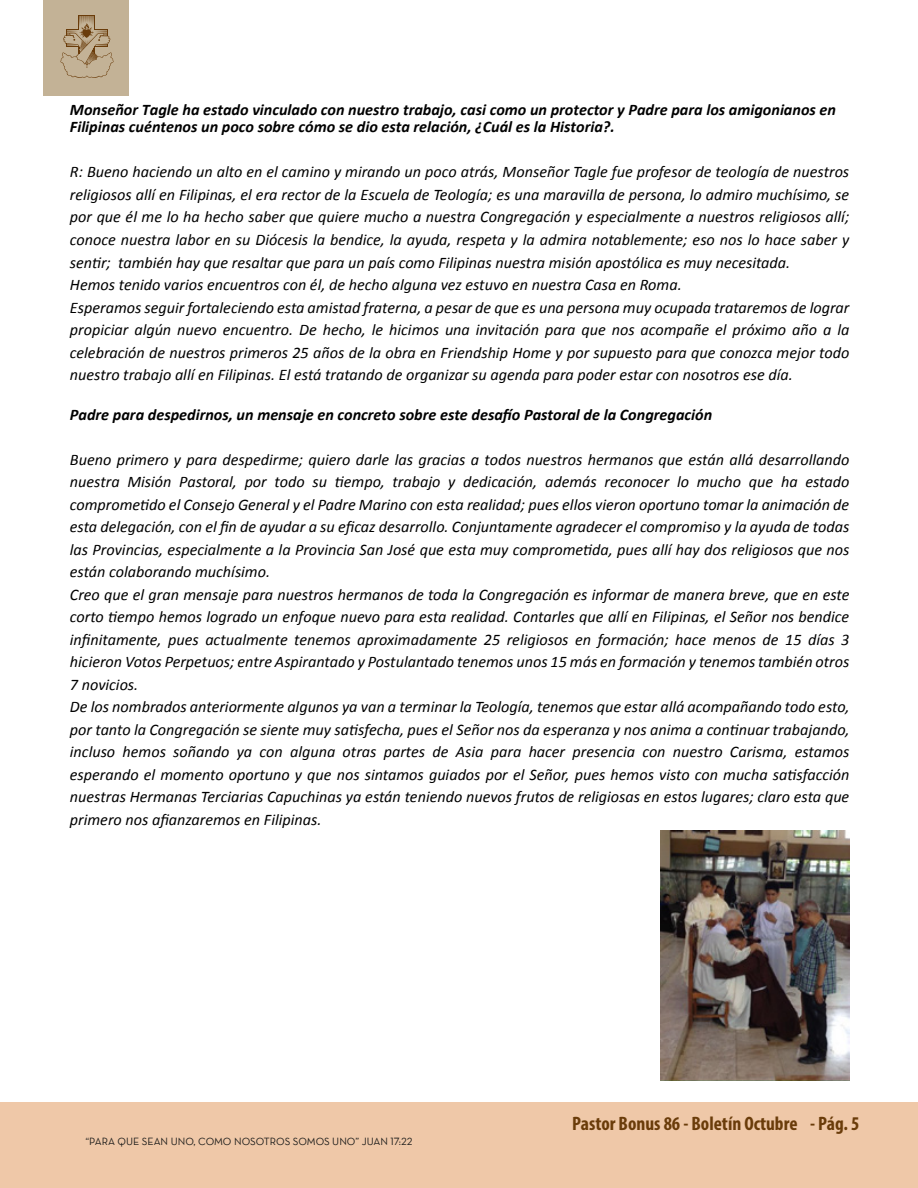
<style>
.page{position:relative;width:918px;height:1188px;background:#fff}
.page>*{position:absolute;margin:0;border:0;box-sizing:border-box;transform-origin:0 0}
.t1{font:700 condensed 19.5px "Myriad Pro";color:#6a3c0a}
.t2{font:italic 16.2px/22.5px "Calibri";color:#000}
.t3{font:italic 700 16.2px/17.2px "Calibri";color:#000}
.t4{font:10.65px "Neutra Text Book Alt";color:#1d1d1b}
</style>
<div class="page">
<div style="left:0;top:1103px;width:917px;height:85px;background:#efc8a8"></div>
<div style="left:43px;top:0;width:85px;height:95px;background:#c3b296"></div>
<svg style="left:60px;top:15px;width:54px;height:63px"></svg>
<img style="left:660px;top:830px;width:189px;height:250px">
<p class="t3" style="left:70px;top:101px;width:767px">Monseñor Tagle ha estado vinculado con nuestro trabajo, casi como un protector y Padre para los amigonianos en<br>Filipinas cuéntenos un poco sobre cómo se dio esta relación, ¿Cuál es la Historia?.</p>
<p class="t2" style="left:70px;top:160px;width:781px">R: Bueno haciendo un alto en el camino y mirando un poco atrás, Monseñor Tagle fue profesor de teología de nuestros religiosos allí en Filipinas, el era rector de la Escuela de Teología; es una maravilla de persona, lo admiro muchísimo, se por que él me lo ha hecho saber que quiere mucho a nuestra Congregación y especialmente a nuestros religiosos allí; conoce nuestra labor en su Diócesis la bendice, la ayuda, respeta y la admira notablemente; eso nos lo hace saber y sentir; también hay que resaltar que para un país como Filipinas nuestra misión apostólica es muy necesitada.<br>Hemos tenido varios encuentros con él, de hecho alguna vez estuvo en nuestra Casa en Roma.<br>Esperamos seguir fortaleciendo esta amistad fraterna, a pesar de que es una persona muy ocupada trataremos de lograr propiciar algún nuevo encuentro. De hecho, le hicimos una invitación para que nos acompañe el próximo año a la celebración de nuestros primeros 25 años de la obra en Friendship Home y por supuesto para que conozca mejor todo nuestro trabajo allí en Filipinas. El está tratando de organizar su agenda para poder estar con nosotros ese día.</p>
<p class="t3" style="left:70px;top:406px;width:643px">Padre para despedirnos, un mensaje en concreto sobre este desafío Pastoral de la Congregación</p>
<p class="t2" style="left:70px;top:448px;width:781px">Bueno primero y para despedirme; quiero darle las gracias a todos nuestros hermanos que están allá desarrollando nuestra Misión Pastoral, por todo su tiempo, trabajo y dedicación, además reconocer lo mucho que ha estado comprometido el Consejo General y el Padre Marino con esta realidad; pues ellos vieron oportuno tomar la animación de esta delegación, con el fin de ayudar a su eficaz desarrollo. Conjuntamente agradecer el compromiso y la ayuda de todas las Provincias, especialmente a la Provincia San José que esta muy comprometida, pues allí hay dos religiosos que nos están colaborando muchísimo.<br>Creo que el gran mensaje para nuestros hermanos de toda la Congregación es informar de manera breve, que en este corto tiempo hemos logrado un enfoque nuevo para esta realidad. Contarles que allí en Filipinas, el Señor nos bendice infinitamente, pues actualmente tenemos aproximadamente 25 religiosos en formación; hace menos de 15 días 3 hicieron Votos Perpetuos; entre Aspirantado y Postulantado tenemos unos 15 más en formación y tenemos también otros 7 novicios.<br>De los nombrados anteriormente algunos ya van a terminar la Teología, tenemos que estar allá acompañando todo esto, por tanto la Congregación se siente muy satisfecha, pues el Señor nos da esperanza y nos anima a continuar trabajando, incluso hemos soñando ya con alguna otras partes de Asia para hacer presencia con nuestro Carisma, estamos esperando el momento oportuno y que nos sintamos guiados por el Señor, pues hemos visto con mucha satisfacción nuestras Hermanas Terciarias Capuchinas ya están teniendo nuevos frutos de religiosas en estos lugares; claro esta que primero nos afianzaremos en Filipinas.</p>
<p class="t4" style="left:85px;top:1135px;width:328px">“PARA QUE SEAN UNO, COMO NOSOTROS SOMOS UNO” JUAN 17:22</p>
<p class="t1" style="left:572px;top:1111px;width:289px">Pastor Bonus 86 - Boletín Octubre - Pág. 5</p>
</div>
